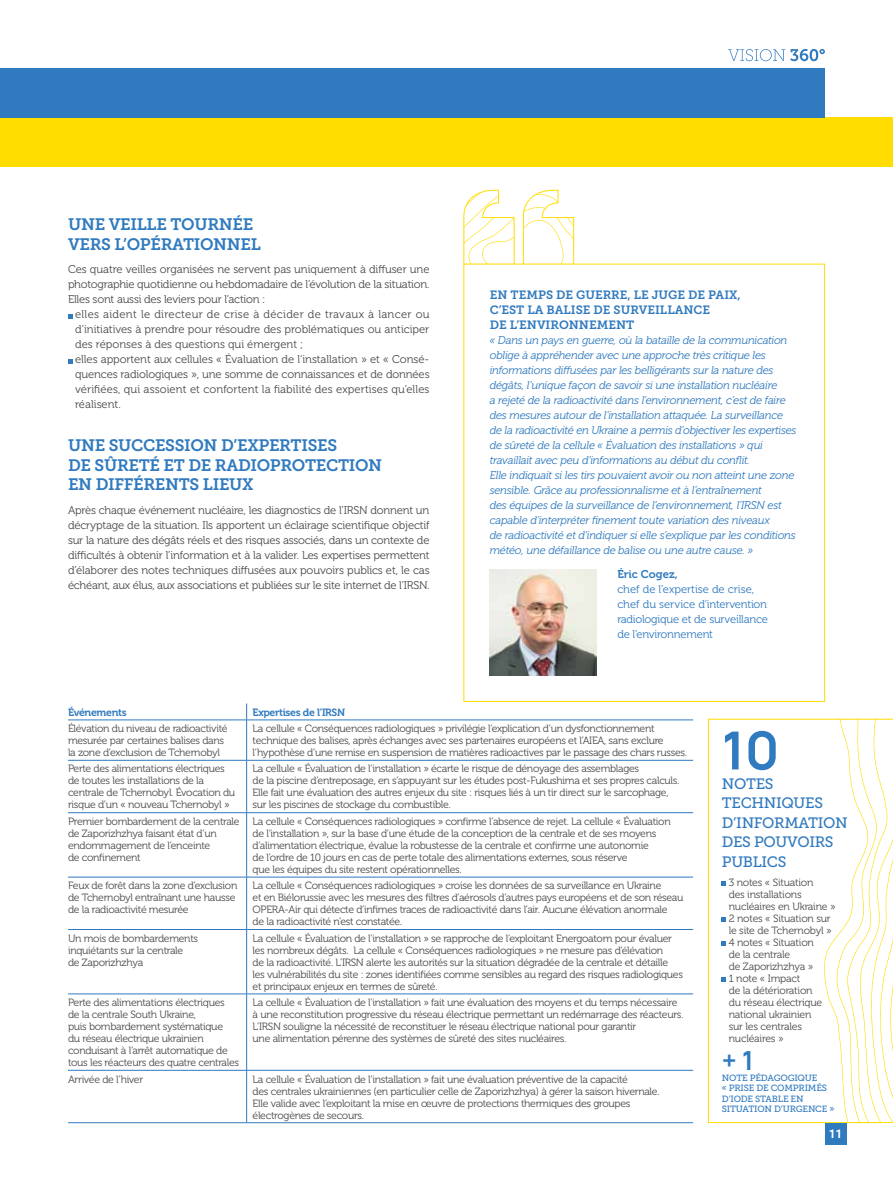
<style>
.page{position:relative;width:893px;height:1191px;background:#fff}
.page>*{position:absolute;margin:0;border:0;box-sizing:border-box;transform-origin:0 0}
.t1{font:200 52.5px "Manrope";color:#307abf}
.t2{font:200 26.25px "Manrope";color:#307abf}
.t3{font:16.5px/19.5px "Museo Slab 700";letter-spacing:-.02em;color:#307abf}
.t4{font:15px/19.5px "Museo Slab 500";letter-spacing:-.02em;color:#307abf}
.t5{font:12px/15px "Museo Slab 700";color:#307abf}
.t6{font:700 12px "Roboto";color:#fff}
.t7{font:11.25px/15px "Museo 300";letter-spacing:-.005em;color:#4a4a49;text-align:justify}
.t8{font:italic 11.25px/15px "Museo 300";letter-spacing:-.02em;color:#307abf}
.t9{font:11.25px/15px "Museo 300";letter-spacing:-.02em;color:#307abf}
.t10{font:11.25px "Museo 700";color:#307abf}
.t11{font:10.5px/12px "Museo 300";letter-spacing:-.03em;color:#4a4a49}
.t12{font:10.5px "Museo 700";letter-spacing:-.03em;color:#307abf}
.t13{font:9px/10.5px "Museo Slab 500";letter-spacing:-.02em;color:#307abf}
</style>
<div class="page">
<svg style="left:708px;top:719px;width:185px;height:404px"></svg>
<svg style="left:728px;top:49px;width:97px;height:12px"></svg>
<svg style="left:68px;top:314px;width:4px;height:4px"></svg>
<svg style="left:68px;top:359px;width:4px;height:4px"></svg>
<div style="left:0;top:117px;width:893px;height:50px;background:#fd0"></div>
<div style="left:0;top:68px;width:825px;height:49px;background:#307abf"></div>
<svg style="left:246px;top:703px;width:1px;height:16px"></svg>
<hr style="left:68px;top:719px;width:179px;height:1px;background:#307abf">
<hr style="left:247px;top:719px;width:446px;height:1px;background:#307abf">
<hr style="left:246px;top:720px;width:1px;height:40px;background:#307abf">
<hr style="left:68px;top:760px;width:179px;height:1px;background:#307abf">
<hr style="left:247px;top:760px;width:446px;height:1px;background:#307abf">
<hr style="left:246px;top:760px;width:1px;height:52px;background:#307abf">
<hr style="left:68px;top:812px;width:179px;height:1px;background:#307abf">
<hr style="left:247px;top:812px;width:446px;height:1px;background:#307abf">
<hr style="left:246px;top:813px;width:1px;height:64px;background:#307abf">
<hr style="left:68px;top:877px;width:179px;height:1px;background:#307abf">
<hr style="left:247px;top:877px;width:446px;height:1px;background:#307abf">
<hr style="left:246px;top:877px;width:1px;height:52px;background:#307abf">
<hr style="left:68px;top:929px;width:179px;height:1px;background:#307abf">
<hr style="left:247px;top:929px;width:446px;height:1px;background:#307abf">
<hr style="left:246px;top:929px;width:1px;height:64px;background:#307abf">
<hr style="left:68px;top:993px;width:179px;height:1px;background:#307abf">
<hr style="left:247px;top:993px;width:446px;height:1px;background:#307abf">
<hr style="left:246px;top:994px;width:1px;height:76px;background:#307abf">
<hr style="left:68px;top:1070px;width:179px;height:1px;background:#307abf">
<hr style="left:247px;top:1070px;width:446px;height:1px;background:#307abf">
<hr style="left:246px;top:1070px;width:1px;height:52px;background:#307abf">
<hr style="left:68px;top:1122px;width:179px;height:1px;background:#307abf">
<hr style="left:247px;top:1122px;width:446px;height:1px;background:#307abf">
<svg style="left:463px;top:189px;width:52px;height:75px"></svg>
<svg style="left:523px;top:189px;width:51px;height:75px"></svg>
<div style="left:463px;top:264px;width:362px;height:438px;border:1px solid #fd0"></div>
<img style="left:490px;top:569px;width:106px;height:107px">
<svg style="left:722px;top:881px;width:4px;height:4px"></svg>
<svg style="left:722px;top:917px;width:4px;height:4px"></svg>
<svg style="left:722px;top:941px;width:4px;height:4px"></svg>
<svg style="left:722px;top:977px;width:4px;height:4px"></svg>
<div style="left:825px;top:1123px;width:21px;height:21px;background:#307abf"></div>
<h3 class="t3" style="left:68px;top:215px;width:194px">UNE VEILLE TOURNÉE<br>VERS L’OPÉRATIONNEL</h3>
<p class="t7" style="left:68px;top:262px;width:363px">Ces quatre veilles organisées ne servent pas uniquement à diffuser une photographie quotidienne ou hebdomadaire de l’évolution de la situation.<br>Elles sont aussi des leviers pour l’action :</p>
<p class="t7" style="left:75px;top:307px;width:356px;text-align:left">elles aident le directeur de crise à décider de travaux à lancer ou d’initiatives à prendre pour résoudre des problématiques ou anticiper des réponses à des questions qui émergent ;<br>elles apportent aux cellules « Évaluation de l’installation » et « Consé&shy;quences radiologiques », une somme de connaissances et de données vérifiées, qui assoient et confortent la fiabilité des expertises qu’elles réalisent.</p>
<h3 class="t3" style="left:68px;top:436px;width:316px">UNE SUCCESSION D’EXPERTISES<br>DE SÛRETÉ ET DE RADIOPROTECTION<br>EN DIFFÉRENTS LIEUX</h3>
<p class="t7" style="left:68px;top:503px;width:363px">Après chaque événement nucléaire, les diagnostics de l’IRSN donnent un décryptage de la situation. Ils apportent un éclairage scientifique objectif sur la nature des dégâts réels et des risques associés, dans un contexte de difficultés à obtenir l’information et à la valider. Les expertises permettent d’élaborer des notes techniques diffusées aux pouvoirs publics et, le cas échéant, aux élus, aux associations et publiées sur le site internet de l’IRSN.</p>
<p class="t5" style="left:490px;top:287px;width:253px">EN TEMPS DE GUERRE, LE JUGE DE PAIX,<br>C’EST LA BALISE DE SURVEILLANCE<br>DE L’ENVIRONNEMENT</p>
<p class="t8" style="left:490px;top:333px;width:308px">« Dans un pays en guerre, où la bataille de la communication oblige à appréhender avec une approche très critique les informations diffusées par les belligérants sur la nature des dégâts, l’unique façon de savoir si une installation nucléaire<br>a rejeté de la radioactivité dans l’environnement, c’est de faire des mesures autour de l’installation attaquée. La surveillance de la radioactivité en Ukraine a permis d’objectiver les expertises de sûreté de la cellule « Évaluation des installations » qui travaillait avec peu d’informations au début du conflit.<br>Elle indiquait si les tirs pouvaient avoir ou non atteint une zone sensible. Grâce au professionnalisme et à l’entraînement<br>des équipes de la surveillance de l’environnement, l’IRSN est capable d’interpréter finement toute variation des niveaux<br>de radioactivité et d’indiquer si elle s’explique par les conditions météo, une défaillance de balise ou une autre cause. »</p>
<p class="t10" style="left:617px;top:567px;width:62px">Éric Cogez,</p>
<p class="t9" style="left:617px;top:581px;width:152px">chef de l’expertise de crise, chef du service d’intervention radiologique et de surveillance de l’environnement</p>
<p class="t12" style="left:68px;top:706px;width:60px">Événements</p>
<p class="t12" style="left:253px;top:706px;width:94px">Expertises de l’IRSN</p>
<p class="t11" style="left:68px;top:722px;width:161px">Élévation du niveau de radioactivité mesurée par certaines balises dans la zone d’exclusion de Tchernobyl</p>
<p class="t11" style="left:253px;top:722px;width:436px">La cellule « Conséquences radiologiques » privilégie l’explication d’un dysfonctionnement technique des balises, après échanges avec ses partenaires européens et l’AIEA, sans exclure l’hypothèse d’une remise en suspension de matières radioactives par le passage des chars russes.</p>
<p class="t11" style="left:68px;top:763px;width:169px">Perte des alimentations électriques de toutes les installations de la centrale de Tchernobyl. Évocation du risque d’un « nouveau Tchernobyl »</p>
<p class="t11" style="left:253px;top:763px;width:428px">La cellule « Évaluation de l’installation » écarte le risque de dénoyage des assemblages<br>de la piscine d’entreposage, en s’appuyant sur les études post-Fukushima et ses propres calculs.<br>Elle fait une évaluation des autres enjeux du site : risques liés à un tir direct sur le sarcophage, sur les piscines de stockage du combustible.</p>
<p class="t11" style="left:68px;top:815px;width:173px">Premier bombardement de la centrale de Zaporizhzhya faisant état d’un endommagement de l’enceinte<br>de confinement</p>
<p class="t11" style="left:253px;top:815px;width:420px">La cellule « Conséquences radiologiques » confirme l’absence de rejet. La cellule « Évaluation de l’installation », sur la base d’une étude de la conception de la centrale et de ses moyens d’alimentation électrique, évalue la robustesse de la centrale et confirme une autonomie<br>de l’ordre de 10 jours en cas de perte totale des alimentations externes, sous réserve<br>que les équipes du site restent opérationnelles.</p>
<p class="t11" style="left:68px;top:880px;width:171px">Feux de forêt dans la zone d’exclusion de Tchernobyl entraînant une hausse de la radioactivité mesurée</p>
<p class="t11" style="left:253px;top:880px;width:432px">La cellule « Conséquences radiologiques » croise les données de sa surveillance en Ukraine<br>et en Biélorussie avec les mesures des filtres d’aérosols d’autres pays européens et de son réseau OPERA-Air qui détecte d’infimes traces de radioactivité dans l’air. Aucune élévation anormale<br>de la radioactivité n’est constatée.</p>
<p class="t11" style="left:68px;top:932px;width:132px">Un mois de bombardements inquiétants sur la centrale<br>de Zaporizhzhya</p>
<p class="t11" style="left:253px;top:932px;width:432px">La cellule « Évaluation de l’installation » se rapproche de l’exploitant Energoatom pour évaluer les nombreux dégâts. La cellule « Conséquences radiologiques » ne mesure pas d’élévation<br>de la radioactivité. L’IRSN alerte les autorités sur la situation dégradée de la centrale et détaille les vulnérabilités du site : zones identifiées comme sensibles au regard des risques radiologiques et principaux enjeux en termes de sûreté.</p>
<p class="t11" style="left:68px;top:996px;width:173px">Perte des alimentations électriques<br>de la centrale South Ukraine,<br>puis bombardement systématique<br>du réseau électrique ukrainien conduisant à l’arrêt automatique de tous les réacteurs des quatre centrales</p>
<p class="t11" style="left:253px;top:996px;width:432px">La cellule « Évaluation de l’installation » fait une évaluation des moyens et du temps nécessaire à une reconstitution progressive du réseau électrique permettant un redémarrage des réacteurs.<br>L’IRSN souligne la nécessité de reconstituer le réseau électrique national pour garantir<br>une alimentation pérenne des systèmes de sûreté des sites nucléaires.</p>
<p class="t11" style="left:68px;top:1073px;width:77px">Arrivée de l’hiver</p>
<p class="t11" style="left:253px;top:1073px;width:408px">La cellule « Évaluation de l’installation » fait une évaluation préventive de la capacité<br>des centrales ukrainiennes (en particulier celle de Zaporizhzhya) à gérer la saison hivernale.<br>Elle valide avec l’exploitant la mise en œuvre de protections thermiques des groupes électrogènes de secours.</p>
<h1 class="t1" style="left:722px;top:713px;width:59px">10</h1>
<h3 class="t4" style="left:722px;top:774px;width:127px">NOTES<br>TECHNIQUES<br>D’INFORMATION<br>DES POUVOIRS<br>PUBLICS</h3>
<p class="t11" style="left:729px;top:876px;width:108px">3 notes « Situation<br>des installations nucléaires en Ukraine »<br>2 notes « Situation sur le site de Tchernobyl »<br>4 notes « Situation<br>de la centrale<br>de Zaporizhzhya »<br>1 note « Impact<br>de la détérioration<br>du réseau électrique national ukrainien<br>sur les centrales nucléaires »</p>
<h2 class="t2" style="left:722px;top:1042px;width:33px">+ 1</h2>
<p class="t13" style="left:722px;top:1072px;width:114px">NOTE PÉDAGOGIQUE<br>« PRISE DE COMPRIMÉS<br>D’IODE STABLE EN<br>SITUATION D’URGENCE »</p>
<p class="t6" style="left:829px;top:1125px;width:15px">11</p>
</div>
